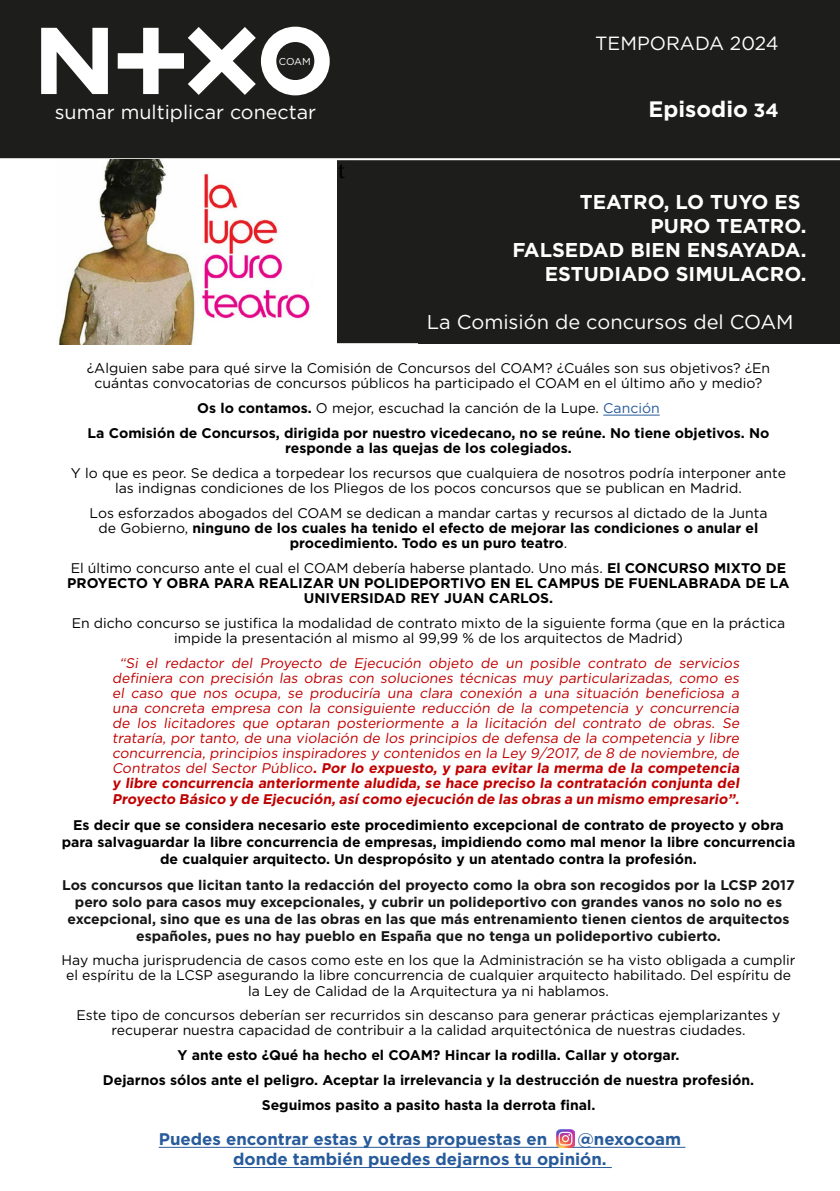
<style>
.page{position:relative;width:840px;height:1191px;background:#fff}
.page>*{position:absolute;margin:0;border:0;box-sizing:border-box;transform-origin:0 0}
.t1{font:24px "Minion Pro";color:#000}
.t2{font:700 22.2px "Gotham Pro";color:#fff}
.t3{font:700 20px/24px "Gotham Pro";color:#fff;text-align:right}
.t4{font:20px "Gotham Pro";color:#fff}
.t5{font:19.6px "Gotham Pro";color:#fff}
.t6{font:19.2px "Gotham Pro";color:#fff}
.t7{font:700 16.8px/20.2px "Gotham Pro";color:#275b9b}
.t8{font:700 14px/15.2px "Gotham Pro";color:#000;text-align:center}
.t9{font:14px/15.2px "Gotham Pro";color:#000;text-align:center}
.t10{font:14px/15.2px "Gotham Pro";color:#c00000;text-align:center}
.t11{font:700 14px/16.8px "Gotham Pro";color:#161616;text-align:center}
.t12{font:10px "Gotham Pro";color:#fff}
.s1{font-size:19.2px}
.s2{font-weight:400}
.s3{font-weight:400;color:#275b9b}
.s4{font-weight:700}
</style>
<div class="page">
<div style="left:337px;top:160px;width:502px;height:184px;background:#1d1d1b"></div>
<div style="left:0;top:0;width:839px;height:159px;background:#1d1d1b"></div>
<svg style="left:41px;top:28px;width:67px;height:66px"></svg>
<svg style="left:118px;top:27px;width:211px;height:68px"></svg>
<hr style="left:159px;top:1147px;width:526px;height:1px;background:#275b9b">
<hr style="left:233px;top:1167px;width:378px;height:1px;background:#275b9b">
<img style="left:556px;top:1129px;width:18px;height:18px">
<hr style="left:0;top:343px;width:418px;height:1px;background:#fff">
<hr style="left:0;top:158px;width:839px;height:2px;background:#fff">
<img style="left:58px;top:159px;width:252px;height:186px">
<hr style="left:603px;top:415px;width:56px;height:1px;background:#275b9b">
<p class="t12" style="left:279px;top:56px;width:33px">COAM</p>
<h3 class="t5" style="left:55px;top:102px;width:263px">sumar multiplicar conectar</h3>
<h1 class="t1" style="left:337px;top:154px;width:9px">t</h1>
<h3 class="t6" style="left:595px;top:32px;width:185px">TEMPORADA 2024</h3>
<h2 class="t2" style="left:648px;top:97px;width:132px">Episodio <span class="s1">34</span></h2>
<h3 class="t3" style="left:512px;top:189px;width:295px">TEATRO, LO TUYO ES<br>PURO TEATRO.<br>FALSEDAD BIEN ENSAYADA.<br>ESTUDIADO SIMULACRO.</h3>
<h3 class="t4" style="left:426px;top:310px;width:368px">La Comisión de concursos del COAM</h3>
<p class="t9" style="left:87px;top:361px;width:684px">¿Alguien sabe para qué sirve la Comisión de Concursos del COAM? ¿Cuáles son sus objetivos? ¿En cuántas convocatorias de concursos públicos ha participado el COAM en el último año y medio?</p>
<p class="t8" style="left:88px;top:395px;width:682px;line-height:24.8px">Os lo contamos. <span class="s2">O mejor, escuchad la canción de la Lupe.</span> <span class="s3">Canción<br></span>La Comisión de Concursos, dirigida por nuestro vicedecano, no se reúne. No tiene objetivos. No</p>
<p class="t8" style="left:285px;top:440px;width:288px">responde a las quejas de los colegiados.</p>
<p class="t9" style="left:71px;top:465px;width:716px">Y lo que es peor. Se dedica a torpedear los recursos que cualquiera de nosotros podría interponer ante las indignas condiciones de los Pliegos de los pocos concursos que se publican en Madrid.</p>
<p class="t8" style="left:89px;top:505px;width:679px"><span class="s2">Los esforzados abogados del COAM se dedican a mandar cartas y recursos al dictado de la Junta de Gobierno,</span> ninguno de los cuales ha tenido el efecto de mejorar las condiciones o anular el procedimiento. Todo es un puro teatro<span class="s2">.</span></p>
<p class="t8" style="left:67px;top:560px;width:723px"><span class="s2">El último concurso ante el cual el COAM debería haberse plantado. Uno más.</span> El CONCURSO MIXTO DE<br>PROYECTO Y OBRA PARA REALIZAR UN POLIDEPORTIVO EN EL CAMPUS DE FUENLABRADA DE LA<br>UNIVERSIDAD REY JUAN CARLOS.</p>
<p class="t9" style="left:72px;top:615px;width:714px">En dicho concurso se justifica la modalidad de contrato mixto de la siguiente forma (que en la práctica impide la presentación al mismo al 99,99 % de los arquitectos de Madrid)</p>
<p class="t10" style="left:112px;top:655px;width:630px">“Si el redactor del Proyecto de Ejecución objeto de un posible contrato de servicios definiera con precisión las obras con soluciones técnicas muy particularizadas, como es el caso que nos ocupa, se produciría una clara conexión a una situación beneficiosa a una concreta empresa con la consiguiente reducción de la competencia y concurrencia de los licitadores que optaran posteriormente a la licitación del contrato de obras. Se trataría, por tanto, de una violación de los principios de defensa de la competencia y libre concurrencia, principios inspiradores y contenidos en la Ley 9/2017, de 8 de noviembre, de Contratos del Sector Público<span class="s4">. Por lo expuesto, y para evitar la merma de la competencia y libre concurrencia anteriormente aludida, se hace preciso la contratación conjunta del Proyecto Básico y de Ejecución, así como ejecución de las obras a un mismo empresario”.</span></p>
<p class="t8" style="left:62px;top:816px;width:734px;line-height:16.8px">Es decir que se considera necesario este procedimiento excepcional de contrato de proyecto y obra para salvaguardar la libre concurrencia de empresas, impidiendo como mal menor la libre concurrencia de cualquier arquitecto. Un despropósito y un atentado contra la profesión.</p>
<p class="t11" style="left:62px;top:876px;width:733px">Los concursos que licitan tanto la redacción del proyecto como la obra son recogidos por la LCSP 2017 pero solo para casos muy excepcionales, y cubrir un polideportivo con grandes vanos no solo no es excepcional, sino que es una de las obras en las que más entrenamiento tienen cientos de arquitectos españoles, pues no hay pueblo en España que no tenga un polideportivo cubierto.</p>
<p class="t9" style="left:62px;top:952px;width:734px">Hay mucha jurisprudencia de casos como este en los que la Administración se ha visto obligada a cumplir el espíritu de la LCSP asegurando la libre concurrencia de cualquier arquitecto habilitado. Del espíritu de la Ley de Calidad de la Arquitectura ya ni hablamos.</p>
<p class="t9" style="left:76px;top:1007px;width:705px">Este tipo de concursos deberían ser recurridos sin descanso para generar prácticas ejemplarizantes y recuperar nuestra capacidad de contribuir a la calidad arquitectónica de nuestras ciudades.</p>
<p class="t8" style="left:103px;top:1042px;width:652px;line-height:24.8px">Y ante esto ¿Qué ha hecho el COAM? Hincar la rodilla. Callar y otorgar.<br>Dejarnos sólos ante el peligro. Aceptar la irrelevancia y la destrucción de nuestra profesión.<br>Seguimos pasito a pasito hasta la derrota final.</p>
<p class="t7" style="left:159px;top:1128px;width:389px">Puedes encontrar estas y otras propuestas en</p>
<p class="t7" style="left:233px;top:1128px;width:449px;text-indent:344px">@nexocoam donde también puedes dejarnos tu opinión.</p>
</div>
